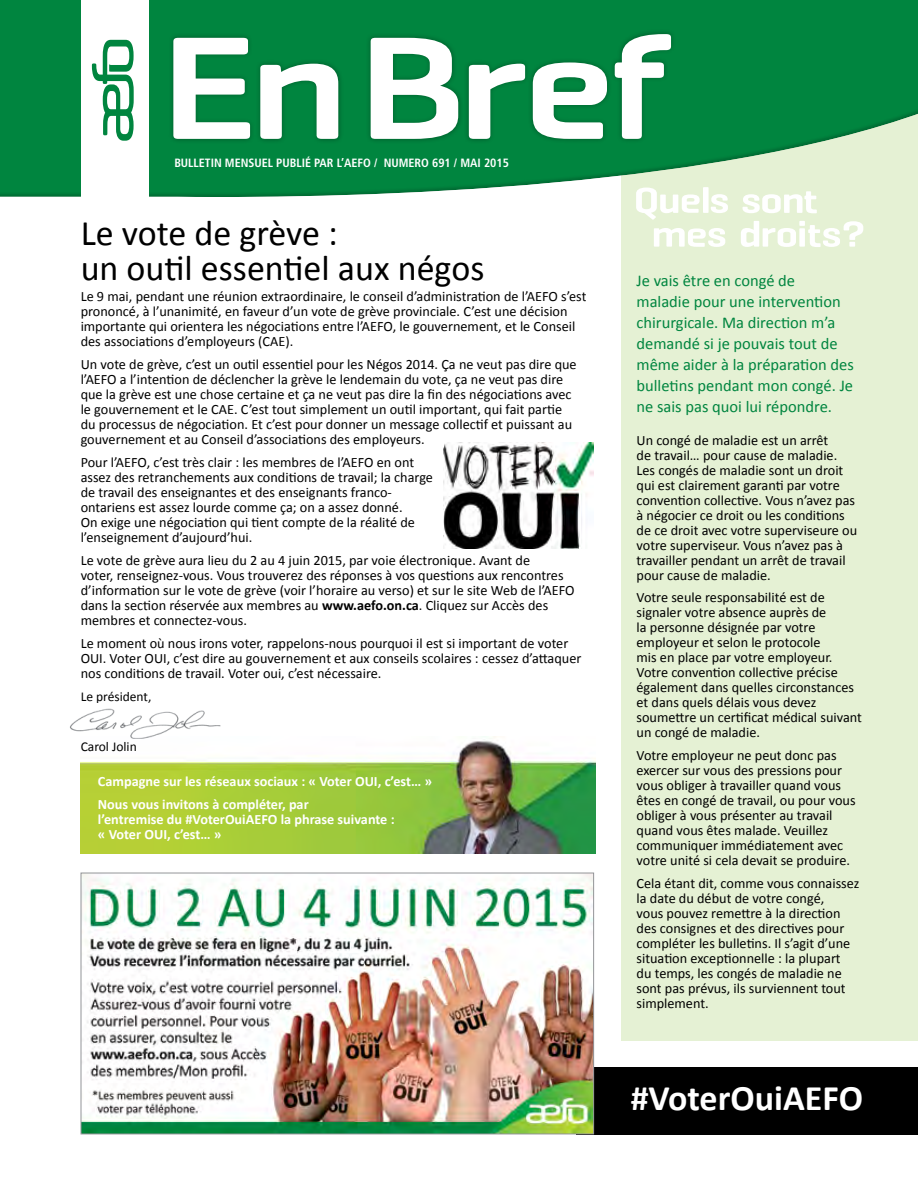
<style>
.page{position:relative;width:918px;height:1188px;background:#fff}
.page>*{position:absolute;margin:0;border:0;box-sizing:border-box;transform-origin:0 0}
.t1{font:36px/34.5px "Calibri";color:#000}
.t2{font:700 36px "Calibri";color:#fff}
.t3{font:16.5px/21px "Calibri";color:#00853f}
.t4{font:14.25px/15px "Calibri";color:#000}
.t5{font:700 14.25px/22.8px "Calibri";color:#fff}
.t6{font:13.5px "Calibri";color:#000}
.t7{font:700 condensed 12px "Frutiger LT Std";color:#fff}
.s1{font-weight:700}
</style>
<div class="page">
<img style="left:81px;top:736px;width:514px;height:118px">
<div style="left:621px;top:0;width:297px;height:1188px;background:#e5f1d4"></div>
<div style="left:0;top:0;width:918px;height:199px;background:#000;opacity:.2"></div>
<div style="left:81px;top:0;width:67px;height:197px;background:#fff"></div>
<img style="left:70px;top:708px;width:151px;height:30px">
<div style="left:168px;top:33px;width:87px;height:111px;background:#000;opacity:.3"></div>
<svg style="left:173px;top:38px;width:77px;height:101px"></svg>
<div style="left:255px;top:59px;width:88px;height:85px;background:#000;opacity:.3"></div>
<svg style="left:260px;top:64px;width:78px;height:75px"></svg>
<div style="left:366px;top:33px;width:97px;height:111px;background:#000;opacity:.3"></div>
<svg style="left:371px;top:38px;width:87px;height:101px"></svg>
<div style="left:464px;top:59px;width:66px;height:85px;background:#000;opacity:.3"></div>
<svg style="left:469px;top:64px;width:56px;height:75px"></svg>
<div style="left:528px;top:57px;width:84px;height:87px;background:#000;opacity:.3"></div>
<svg style="left:533px;top:62px;width:74px;height:77px"></svg>
<div style="left:610px;top:29px;width:66px;height:115px;background:#00853f"></div>
<svg style="left:615px;top:34px;width:56px;height:105px"></svg>
<svg style="left:92px;top:40px;width:42px;height:101px"></svg>
<div style="left:703px;top:187px;width:6px;height:26px;background:#fff"></div>
<svg style="left:743px;top:191px;width:74px;height:22px"></svg>
<svg style="left:741px;top:221px;width:122px;height:26px"></svg>
<svg style="left:636px;top:188px;width:64px;height:32px"></svg>
<svg style="left:654px;top:228px;width:71px;height:19px"></svg>
<svg style="left:711px;top:194px;width:17px;height:19px"></svg>
<img style="left:443px;top:442px;width:151px;height:107px">
<div style="left:619px;top:1041px;width:299px;height:147px;background:#fff"></div>
<div style="left:577px;top:1067px;width:341px;height:67px;background:#000"></div>
<img style="left:83px;top:875px;width:509px;height:257px">
<div style="left:81px;top:873px;width:513px;height:261px;border:1px solid #939598"></div>
<p class="t7" style="left:174px;top:156px;width:336px">BULLETIN MENSUEL PUBLIÉ PAR L’AEFO / NUMERO 691 / MAI 2015</p>
<h1 class="t1" style="left:81px;top:216px;width:405px">Le vote de grève :<br>un outil essentiel aux négos</h1>
<p class="t4" style="left:81px;top:289px;width:507px">Le 9 mai, pendant une réunion extraordinaire, le conseil d’administration de l’AEFO s’est prononcé, à l’unanimité, en faveur d’un vote de grève provinciale. C’est une décision importante qui orientera les négociations entre l’AEFO, le gouvernement, et le Conseil des associations d’employeurs (CAE).</p>
<p class="t4" style="left:81px;top:357px;width:498px">Un vote de grève, c’est un outil essentiel pour les Négos 2014. Ça ne veut pas dire que l’AEFO a l’intention de déclencher la grève le lendemain du vote, ça ne veut pas dire que la grève est une chose certaine et ça ne veut pas dire la fin des négociations avec le gouvernement et le CAE. C’est tout simplement un outil important, qui fait partie du processus de négociation. Et c’est pour donner un message collectif et puissant au gouvernement et au Conseil d’associations des employeurs.</p>
<p class="t4" style="left:81px;top:455px;width:354px">Pour l’AEFO, c’est très clair : les membres de l’AEFO en ont assez des retranchements aux conditions de travail; la charge de travail des enseignantes et des enseignants franco&shy;ontariens est assez lourde comme ça; on a assez donné.<br>On exige une négociation qui tient compte de la réalité de l’enseignement d’aujourd’hui.</p>
<p class="t4" style="left:81px;top:553px;width:496px">Le vote de grève aura lieu du 2 au 4 juin 2015, par voie électronique. Avant de<br>voter, renseignez-vous. Vous trouverez des réponses à vos questions aux rencontres d’information sur le vote de grève (voir l’horaire au verso) et sur le site Web de l’AEFO dans la section réservée aux membres au <span class="s1">www.aefo.on.ca</span>. Cliquez sur Accès des membres et connectez-vous.</p>
<p class="t4" style="left:81px;top:636px;width:502px">Le moment où nous irons voter, rappelons-nous pourquoi il est si important de voter<br>OUI. Voter OUI, c’est dire au gouvernement et aux conseils scolaires : cessez d’attaquer nos conditions de travail. Voter oui, c’est nécessaire.</p>
<p class="t6" style="left:81px;top:688px;width:72px">Le président,</p>
<p class="t6" style="left:81px;top:738px;width:58px">Carol Jolin</p>
<p class="t5" style="left:98px;top:770px;width:336px">Campagne sur les réseaux sociaux : « Voter OUI, c’est… »<br>Nous vous invitons à compléter, par</p>
<p class="t5" style="left:98px;top:812px;width:298px;line-height:15px">l’entremise du #VoterOuiAEFO la phrase suivante : « Voter OUI, c’est… »</p>
<p class="t3" style="left:637px;top:270px;width:219px">Je vais être en congé de<br>maladie pour une intervention chirurgicale. Ma direction m’a demandé si je pouvais tout de même aider à la préparation des bulletins pendant mon congé. Je ne sais pas quoi lui répondre.</p>
<p class="t4" style="left:637px;top:432px;width:222px">Un congé de maladie est un arrêt<br>de travail… pour cause de maladie.<br>Les congés de maladie sont un droit qui est clairement garanti par votre convention collective. Vous n’avez pas à négocier ce droit ou les conditions de ce droit avec votre superviseure ou votre superviseur. Vous n’avez pas à travailler pendant un arrêt de travail pour cause de maladie.</p>
<p class="t4" style="left:637px;top:590px;width:227px">Votre seule responsabilité est de signaler votre absence auprès de<br>la personne désignée par votre employeur et selon le protocole<br>mis en place par votre employeur.<br>Votre convention collective précise également dans quelles circonstances et dans quels délais vous devez soumettre un certificat médical suivant un congé de maladie.</p>
<p class="t4" style="left:637px;top:748px;width:221px">Votre employeur ne peut donc pas exercer sur vous des pressions pour vous obliger à travailler quand vous êtes en congé de travail, ou pour vous obliger à vous présenter au travail quand vous êtes malade. Veuillez communiquer immédiatement avec votre unité si cela devait se produire.</p>
<p class="t4" style="left:637px;top:876px;width:224px">Cela étant dit, comme vous connaissez la date du début de votre congé,<br>vous pouvez remettre à la direction des consignes et des directives pour compléter les bulletins. Il s’agit d’une situation exceptionnelle : la plupart<br>du temps, les congés de maladie ne sont pas prévus, ils surviennent tout simplement.</p>
<h1 class="t2" style="left:631px;top:1075px;width:234px">#VoterOuiAEFO</h1>
</div>
